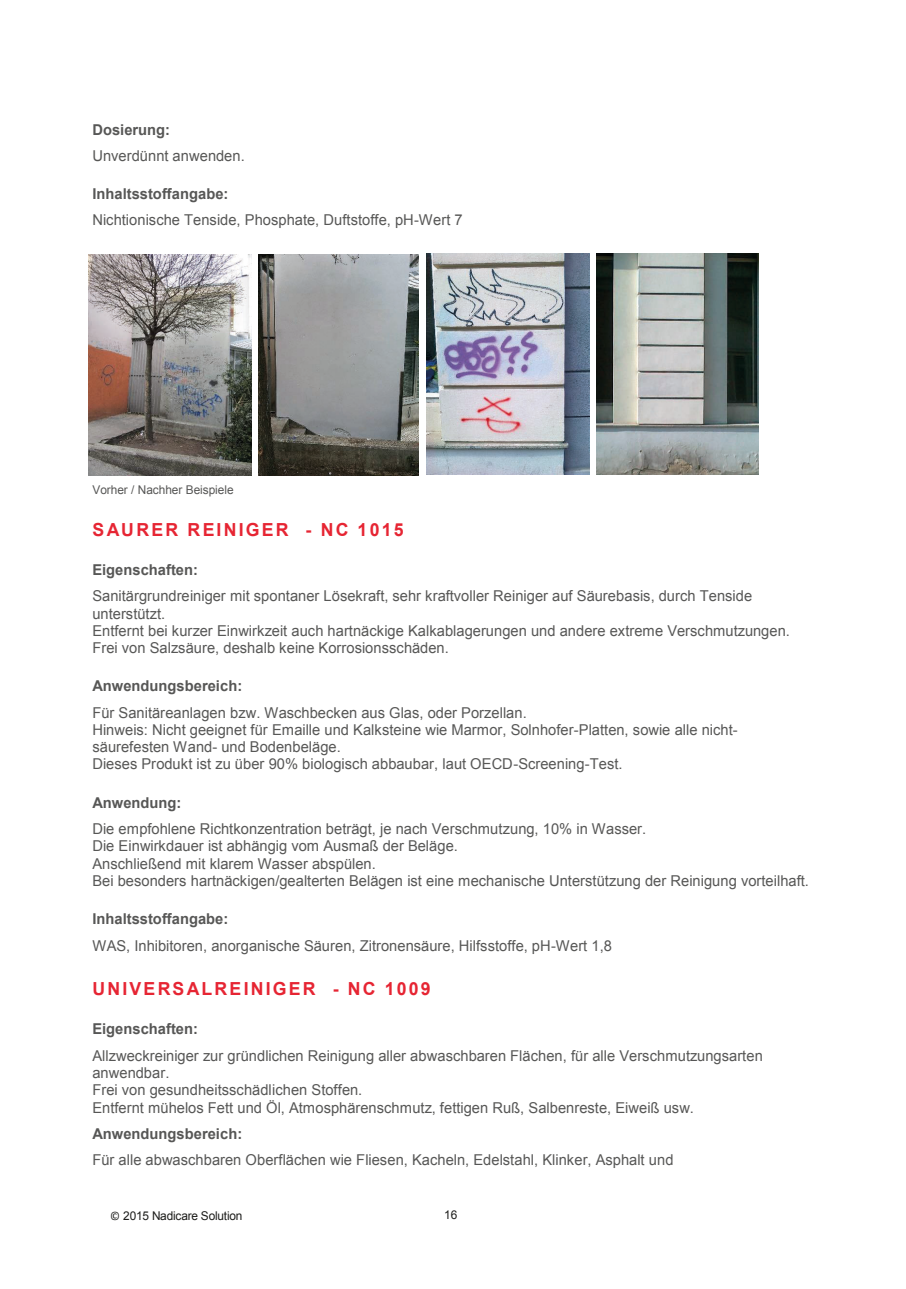
<style>
.page{position:relative;width:906px;height:1289px;background:#fff}
.page>*{position:absolute;margin:0;border:0;box-sizing:border-box;transform-origin:0 0}
.t1{font:700 18px "Arial";letter-spacing:.125em;color:#e62533}
.t2{font:15px/17.2px "Arial";color:#575756}
.t3{font:700 15px "Arial";color:#575756}
.t4{font:12px "Arial";letter-spacing:-.02em;color:#1d1d1b}
.t5{font:12px "Arial";letter-spacing:-.005em;color:#575756}
.s1{font-family:"Calibri"}
</style>
<div class="page">
<img style="left:89px;top:254px;width:163px;height:221px">
<img style="left:426px;top:253px;width:164px;height:221px">
<img style="left:597px;top:253px;width:161px;height:221px">
<img style="left:258px;top:254px;width:161px;height:221px">
<p class="t3" style="left:92px;top:119px;width:79px">Dosierung:</p>
<p class="t2" style="left:92px;top:147px;width:154px">Unverdünnt anwenden.</p>
<p class="t3" style="left:92px;top:183px;width:137px">Inhaltsstoffangabe:</p>
<p class="t2" style="left:92px;top:211px;width:371px">Nichtionische Tenside, Phosphate, Duftstoffe, pH-Wert 7</p>
<p class="t5" style="left:92px;top:481px;width:143px">Vorher / Nachher Beispiele</p>
<p class="t1" style="left:92px;top:517px;width:313px">SAURER REINIGER - NC 1015</p>
<p class="t3" style="left:92px;top:559px;width:107px">Eigenschaften:</p>
<p class="t2" style="left:92px;top:587px;width:699px">Sanitärgrundreiniger mit spontaner Lösekraft, sehr kraftvoller Reiniger auf Säurebasis, durch Tenside unterstützt.<br>Entfernt bei kurzer Einwirkzeit auch hartnäckige Kalkablagerungen und andere extreme Verschmutzungen.<br>Frei von Salzsäure, deshalb keine Korrosionsschäden.</p>
<p class="t3" style="left:92px;top:675px;width:151px">Anwendungsbereich:</p>
<p class="t2" style="left:92px;top:703px;width:647px">Für Sanitäreanlagen bzw. Waschbecken aus Glas, oder Porzellan.<br>Hinweis: Nicht geeignet für Emaille und Kalksteine wie Marmor, Solnhofer-Platten, sowie alle nicht&shy;säurefesten Wand- und Bodenbeläge.<br>Dieses Produkt ist zu über 90% biologisch abbaubar, laut OECD-Screening-Test.</p>
<p class="t3" style="left:92px;top:791px;width:91px">Anwendung:</p>
<p class="t2" style="left:92px;top:820px;width:718px">Die empfohlene Richtkonzentration beträgt, je nach Verschmutzung, 10% in Wasser.<br>Die Einwirkdauer ist abhängig vom Ausmaß der Beläge.<br>Anschließend mit klarem Wasser abspülen.<br>Bei besonders hartnäckigen/gealterten Belägen ist eine mechanische Unterstützung der Reinigung vorteilhaft.</p>
<p class="t3" style="left:92px;top:908px;width:137px">Inhaltsstoffangabe:</p>
<p class="t2" style="left:92px;top:936px;width:521px">WAS, Inhibitoren, anorganische Säuren, Zitronensäure, Hilfsstoffe, pH-Wert 1,8</p>
<p class="t1" style="left:92px;top:976px;width:340px">UNIVERSALREINIGER - NC 1009</p>
<p class="t3" style="left:92px;top:1018px;width:107px">Eigenschaften:</p>
<p class="t2" style="left:92px;top:1046px;width:672px">Allzweckreiniger zur gründlichen Reinigung aller abwaschbaren Flächen, für alle Verschmutzungsarten anwendbar.<br>Frei von gesundheitsschädlichen Stoffen.<br>Entfernt mühelos Fett und Öl, Atmosphärenschmutz, fettigen Ruß, Salbenreste, Eiweiß usw.</p>
<p class="t3" style="left:92px;top:1122px;width:151px">Anwendungsbereich:</p>
<p class="t2" style="left:92px;top:1150px;width:582px">Für alle abwaschbaren Oberflächen wie Fliesen, Kacheln, Edelstahl, Klinker, Asphalt und</p>
<p class="t4" style="left:110px;top:1207px;width:134px"><span class="s1">©</span> 2015 Nadicare Solution</p>
<p class="t4" style="left:444px;top:1206px;width:15px">16</p>
</div>
